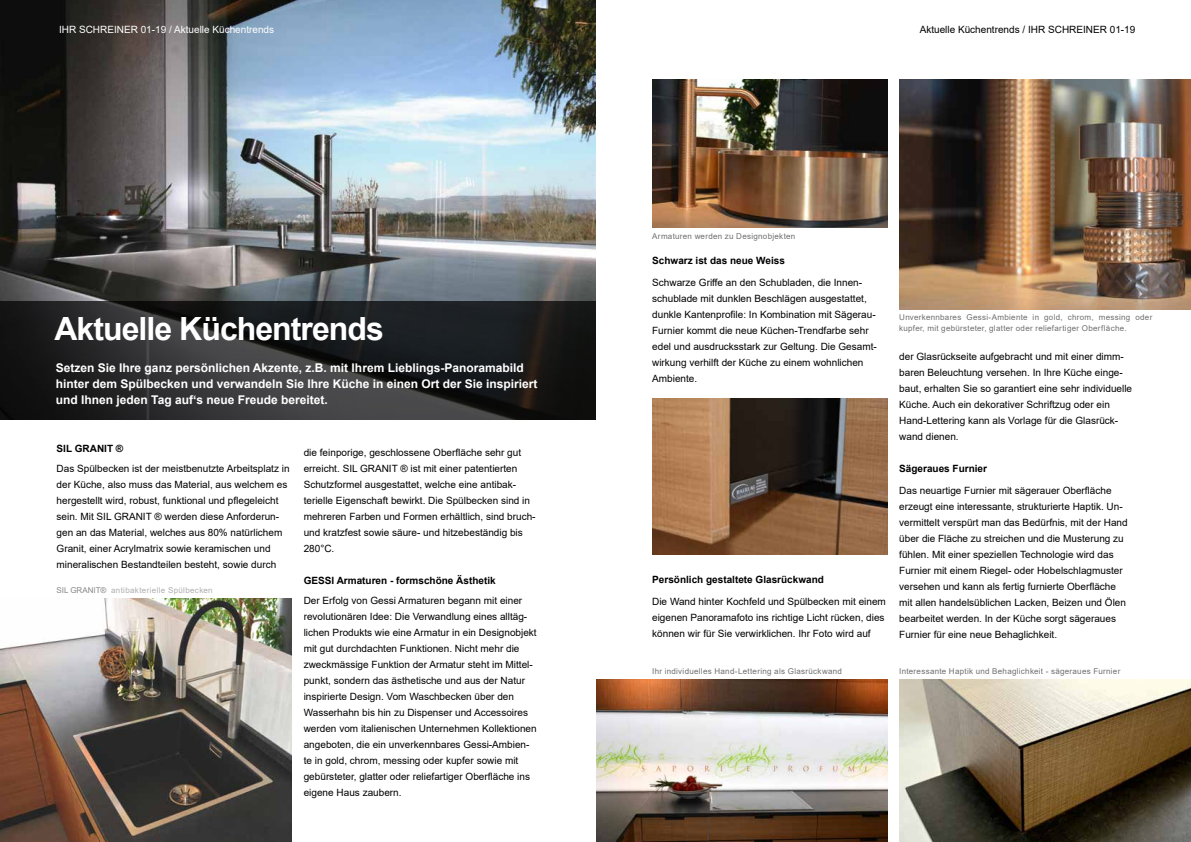
<style>
.page{position:relative;width:1191px;height:842px;background:#fff}
.page>*{position:absolute;margin:0;border:0;box-sizing:border-box;transform-origin:0 0}
.t1{font:700 32px "Arial";letter-spacing:-.03em;color:#fff}
.t2{font:700 12px/16px "Arial";color:#fff}
.t3{font:10px/16px "Arial";color:#000}
.t4{font:700 10px "Arial";color:#000}
.t5{font:10px "Arial";color:#fff}
.t6{font:8px/11px "Arial";letter-spacing:.035em;color:#706f6f}
.t7{font:8px "Arial";letter-spacing:.04em;color:#aeaeae}
.s1{color:#878787}
</style>
<div class="page">
<img style="left:0;top:0;width:595px;height:301px">
<svg style="left:0;top:301px;width:595px;height:119px;background:#242526"></svg>
<img style="left:899px;top:80px;width:292px;height:229px">
<img style="left:0;top:598px;width:292px;height:244px">
<img style="left:652px;top:80px;width:235px;height:147px">
<img style="left:596px;top:680px;width:291px;height:162px">
<img style="left:899px;top:680px;width:292px;height:162px">
<img style="left:652px;top:399px;width:235px;height:156px">
<p class="t5" style="left:59px;top:23px;width:217px">IHR SCHREINER 01-19 / Aktuelle Küchentrends</p>
<p class="t3" style="left:919px;top:21px;width:217px">Aktuelle Küchentrends / IHR SCHREINER 01-19</p>
<h1 class="t1" style="left:54px;top:307px;width:331px">Aktuelle Küchentrends</h1>
<p class="t2" style="left:56px;top:360px;width:483px">Setzen Sie Ihre ganz persönlichen Akzente, z.B. mit Ihrem Lieblings-Panoramabild hinter dem Spülbecken und verwandeln Sie Ihre Küche in einen Ort der Sie inspiriert und Ihnen jeden Tag auf‘s neue Freude bereitet.</p>
<p class="t4" style="left:57px;top:441px;width:68px">SIL GRANIT ®</p>
<p class="t3" style="left:57px;top:460px;width:234px">Das Spülbecken ist der meistbenutzte Arbeitsplatz in der Küche, also muss das Material, aus welchem es hergestellt wird, robust, funktional und pflegeleicht sein. Mit SIL GRANIT ® werden diese Anforderun&shy;gen an das Material, welches aus 80% natürlichem Granit, einer Acrylmatrix sowie keramischen und mineralischen Bestandteilen besteht, sowie durch</p>
<p class="t7" style="left:56px;top:585px;width:158px"><span class="s1">SIL GRANIT®</span> antibakterielle Spülbecken</p>
<p class="t3" style="left:304px;top:444px;width:233px">die feinporige, geschlossene Oberfläche sehr gut erreicht. SIL GRANIT ® ist mit einer patentierten Schutzformel ausgestattet, welche eine antibak&shy;terielle Eigenschaft bewirkt. Die Spülbecken sind in mehreren Farben und Formen erhältlich, sind bruch&shy;und kratzfest sowie säure- und hitzebeständig bis 280°C.</p>
<p class="t4" style="left:304px;top:573px;width:193px">GESSI Armaturen - formschöne Ästhetik</p>
<p class="t3" style="left:304px;top:592px;width:234px">Der Erfolg von Gessi Armaturen begann mit einer revolutionären Idee: Die Verwandlung eines alltäg&shy;lichen Produkts wie eine Armatur in ein Designobjekt mit gut durchdachten Funktionen. Nicht mehr die zweckmässige Funktion der Armatur steht im Mittel&shy;punkt, sondern das ästhetische und aus der Natur inspirierte Design. Vom Waschbecken über den Wasserhahn bis hin zu Dispenser und Accessoires werden vom italienischen Unternehmen Kollektionen angeboten, die ein unverkennbares Gessi-Ambien&shy;te in gold, chrom, messing oder kupfer sowie mit gebürsteter, glatter oder reliefartiger Oberfläche ins eigene Haus zaubern.</p>
<p class="t6" style="left:652px;top:231px;width:145px">Armaturen werden zu Designobjekten</p>
<p class="t4" style="left:652px;top:253px;width:134px">Schwarz ist das neue Weiss</p>
<p class="t3" style="left:652px;top:274px;width:226px">Schwarze Griffe an den Schubladen, die Innen&shy;schublade mit dunklen Beschlägen ausgestattet, dunkle Kantenprofile: In Kombination mit Sägerau-Furnier kommt die neue Küchen-Trendfarbe sehr edel und ausdrucksstark zur Geltung. Die Gesamt&shy;wirkung verhilft der Küche zu einem wohnlichen Ambiente.</p>
<p class="t4" style="left:652px;top:573px;width:173px">Persönlich gestaltete Glasrückwand</p>
<p class="t3" style="left:652px;top:594px;width:235px">Die Wand hinter Kochfeld und Spülbecken mit einem eigenen Panoramafoto ins richtige Licht rücken, dies können wir für Sie verwirklichen. Ihr Foto wird auf</p>
<p class="t6" style="left:899px;top:312px;width:254px">Unverkennbares Gessi-Ambiente in gold, chrom, messing oder kupfer, mit gebürsteter, glatter oder reliefartiger Oberfläche.</p>
<p class="t3" style="left:899px;top:348px;width:234px">der Glasrückseite aufgebracht und mit einer dimm&shy;baren Beleuchtung versehen. In Ihre Küche einge&shy;baut, erhalten Sie so garantiert eine sehr individuelle Küche. Auch ein dekorativer Schriftzug oder ein Hand-Lettering kann als Vorlage für die Glasrück&shy;wand dienen.</p>
<p class="t4" style="left:899px;top:461px;width:89px">Sägeraues Furnier</p>
<p class="t3" style="left:899px;top:482px;width:230px">Das neuartige Furnier mit sägerauer Oberfläche erzeugt eine interessante, strukturierte Haptik. Un&shy;vermittelt verspürt man das Bedürfnis, mit der Hand über die Fläche zu streichen und die Musterung zu fühlen. Mit einer speziellen Technologie wird das Furnier mit einem Riegel- oder Hobelschlagmuster versehen und kann als fertig furnierte Oberfläche mit allen handelsüblichen Lacken, Beizen und Ölen bearbeitet werden. In der Küche sorgt sägeraues Furnier für eine neue Behaglichkeit.</p>
<p class="t6" style="left:652px;top:666px;width:191px">Ihr individuelles Hand-Lettering als Glasrückwand</p>
<p class="t6" style="left:899px;top:665px;width:223px">Interessante Haptik und Behaglichkeit - sägeraues Furnier</p>
</div>
